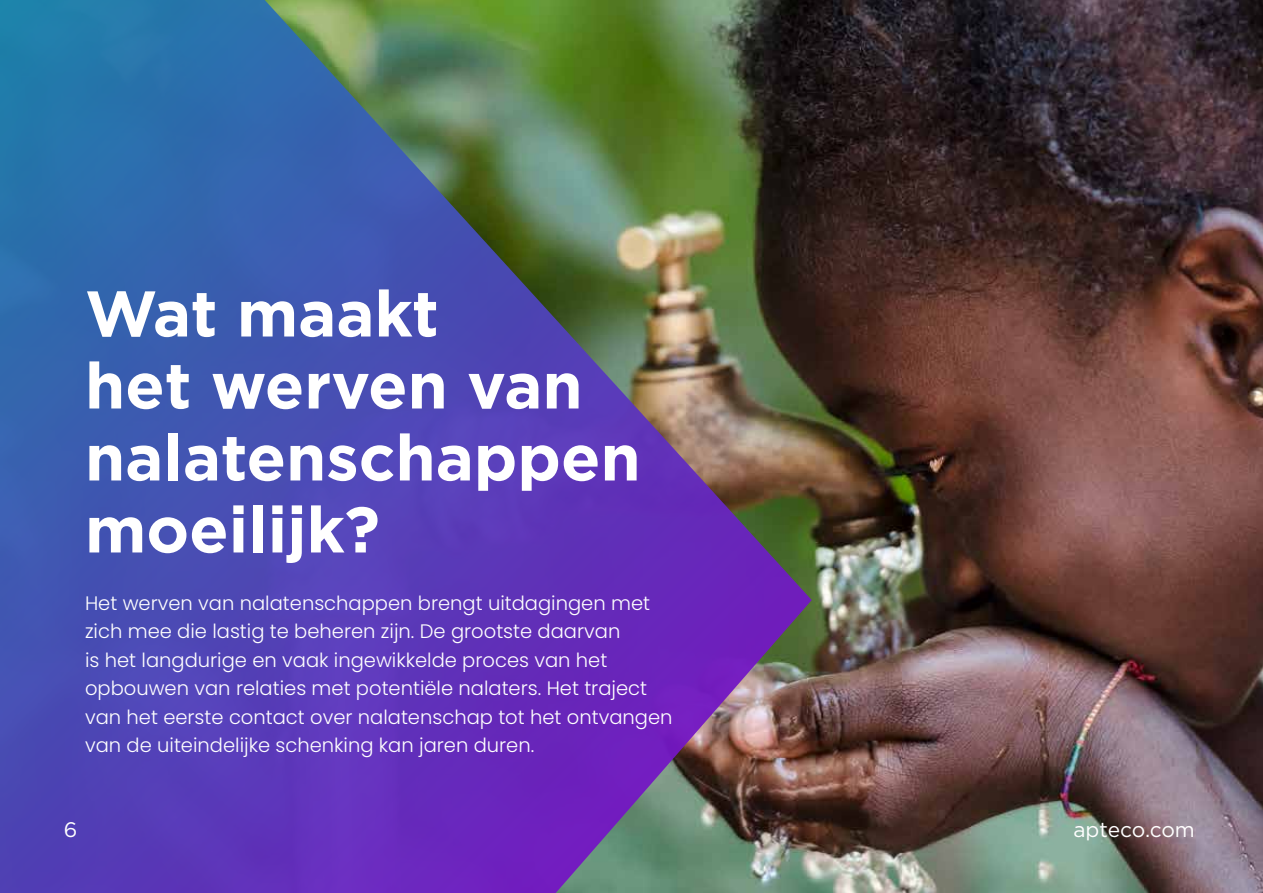
<style>
.page{position:relative;width:1263px;height:893px;background:#fff}
.page>*{position:absolute;margin:0;border:0;box-sizing:border-box;transform-origin:0 0}
.t1{font:700 64.5px/72px "Gotham";color:#fff}
.t2{font:21px "Gotham";color:#fff}
.t3{font:300 19.5px/28.5px "Poppins";color:#fff}
</style>
<div class="page">
<img style="left:812px;top:0;width:451px;height:893px">
<img style="left:0;top:0;width:812px;height:893px">
<h1 class="t1" style="left:85px;top:277px;width:557px">Wat maakt<br>het werven van nalatenschappen moeilijk?</h1>
<p class="t3" style="left:85px;top:589px;width:589px">Het werven van nalatenschappen brengt uitdagingen met zich mee die lastig te beheren zijn. De grootste daarvan<br>is het langdurige en vaak ingewikkelde proces van het opbouwen van relaties met potentiële nalaters. Het traject van het eerste contact over nalatenschap tot het ontvangen van de uiteindelijke schenking kan jaren duren.</p>
<p class="t2" style="left:64px;top:816px;width:15px">6</p>
<p class="t2" style="left:1073px;top:816px;width:123px">apteco.com</p>
</div>
